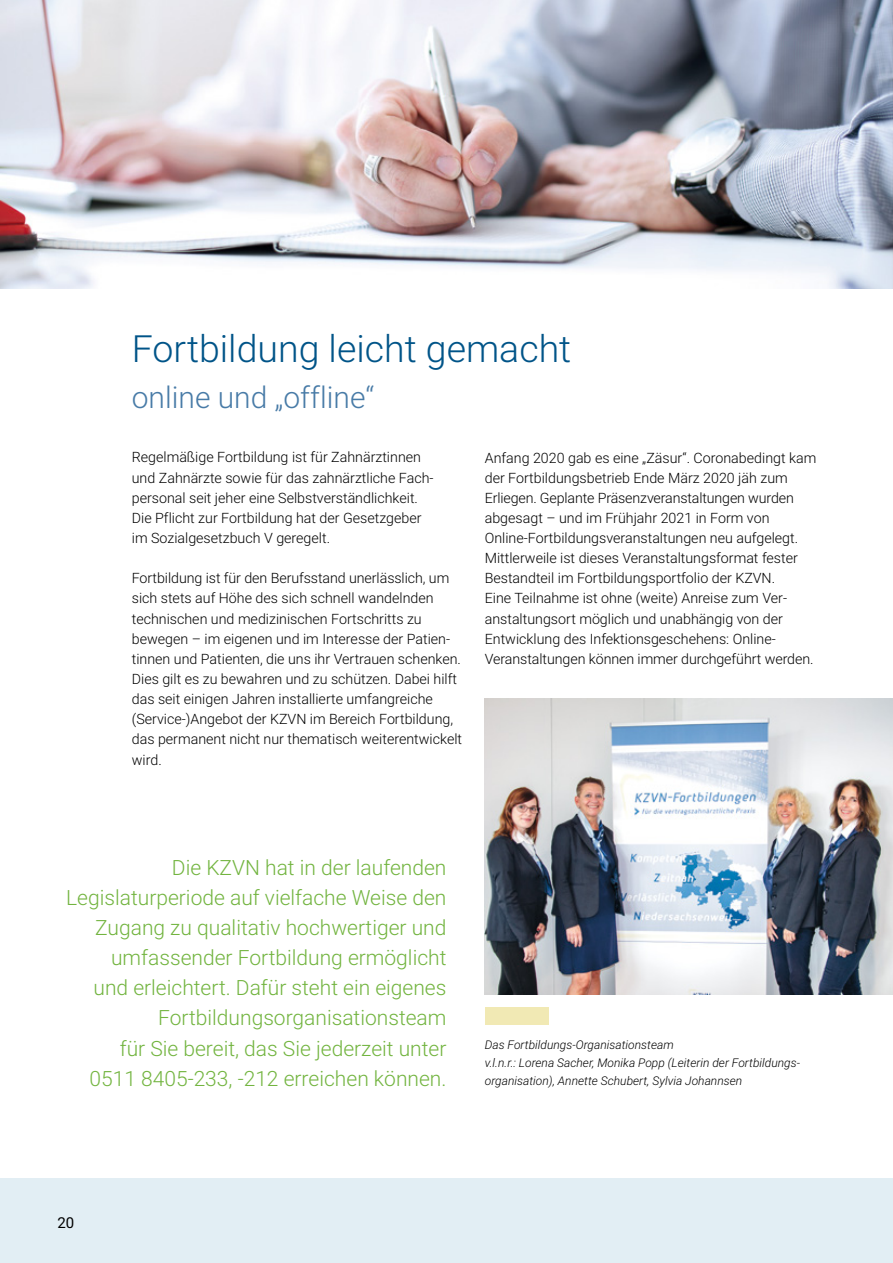
<style>
.page{position:relative;width:893px;height:1263px;background:#fff}
.page>*{position:absolute;margin:0;border:0;box-sizing:border-box;transform-origin:0 0}
.t1{font:300 37.5px "Roboto";color:#005488}
.t2{font:300 30px "Roboto";color:#487ba7}
.t3{font:300 21px/30px "Roboto";color:#72b43f;text-align:right}
.t4{font:15px "Roboto";color:#000}
.t5{font:300 14.25px/20.1px "Roboto";color:#000}
.t6{font:italic 300 12px/18px "Roboto";color:#000}
</style>
<div class="page">
<div style="left:0;top:1178px;width:893px;height:85px;background:#e2eef4"></div>
<div style="left:485px;top:1007px;width:64px;height:17px;background:#f1e9b4"></div>
<img style="left:485px;top:699px;width:408px;height:295px">
<img style="left:0;top:0;width:893px;height:289px">
<h1 class="t1" style="left:132px;top:322px;width:441px">Fortbildung leicht gemacht</h1>
<h2 class="t2" style="left:132px;top:376px;width:244px">online und „offline“</h2>
<p class="t5" style="left:132px;top:447px;width:303px">Regelmäßige Fortbildung ist für Zahnärztinnen und Zahnärzte sowie für das zahnärztliche Fach&shy;personal seit jeher eine Selbstverständlichkeit.<br>Die Pflicht zur Fortbildung hat der Gesetzgeber im Sozialgesetzbuch V geregelt.</p>
<p class="t5" style="left:132px;top:568px;width:332px">Fortbildung ist für den Berufsstand unerlässlich, um sich stets auf Höhe des sich schnell wandelnden technischen und medizinischen Fortschritts zu bewegen – im eigenen und im Interesse der Patien&shy;tinnen und Patienten, die uns ihr Vertrauen schenken.<br>Dies gilt es zu bewahren und zu schützen. Dabei hilft das seit einigen Jahren installierte umfangreiche (Service-)Angebot der KZVN im Bereich Fortbildung, das permanent nicht nur thematisch weiterentwickelt wird.</p>
<p class="t5" style="left:485px;top:447px;width:333px">Anfang 2020 gab es eine „Zäsur“. Coronabedingt kam der Fortbildungsbetrieb Ende März 2020 jäh zum Erliegen. Geplante Präsenzveranstaltungen wurden abgesagt – und im Frühjahr 2021 in Form von Online-Fortbildungsveranstaltungen neu aufgelegt.<br>Mittlerweile ist dieses Veranstaltungsformat fester Bestandteil im Fortbildungsportfolio der KZVN.<br>Eine Teilnahme ist ohne (weite) Anreise zum Ver&shy;anstaltungsort möglich und unabhängig von der Entwicklung des Infektionsgeschehens: Online-Veranstaltungen können immer durchgeführt werden.</p>
<p class="t3" style="left:66px;top:852px;width:382px">Die KZVN hat in der laufenden Legislaturperiode auf vielfache Weise den Zugang zu qualitativ hochwertiger und umfassender Fortbildung ermöglicht<br>und erleichtert. Dafür steht ein eigenes Fortbildungsorganisationsteam<br>für Sie bereit, das Sie jederzeit unter<br>0511 8405-233, -212 erreichen können.</p>
<p class="t6" style="left:485px;top:1036px;width:316px">Das Fortbildungs-Organisationsteam<br>v.l.n.r.: Lorena Sacher, Monika Popp (Leiterin der Fortbildungs&shy;organisation), Annette Schubert, Sylvia Johannsen</p>
<p class="t4" style="left:57px;top:1212px;width:18px">20</p>
</div>
